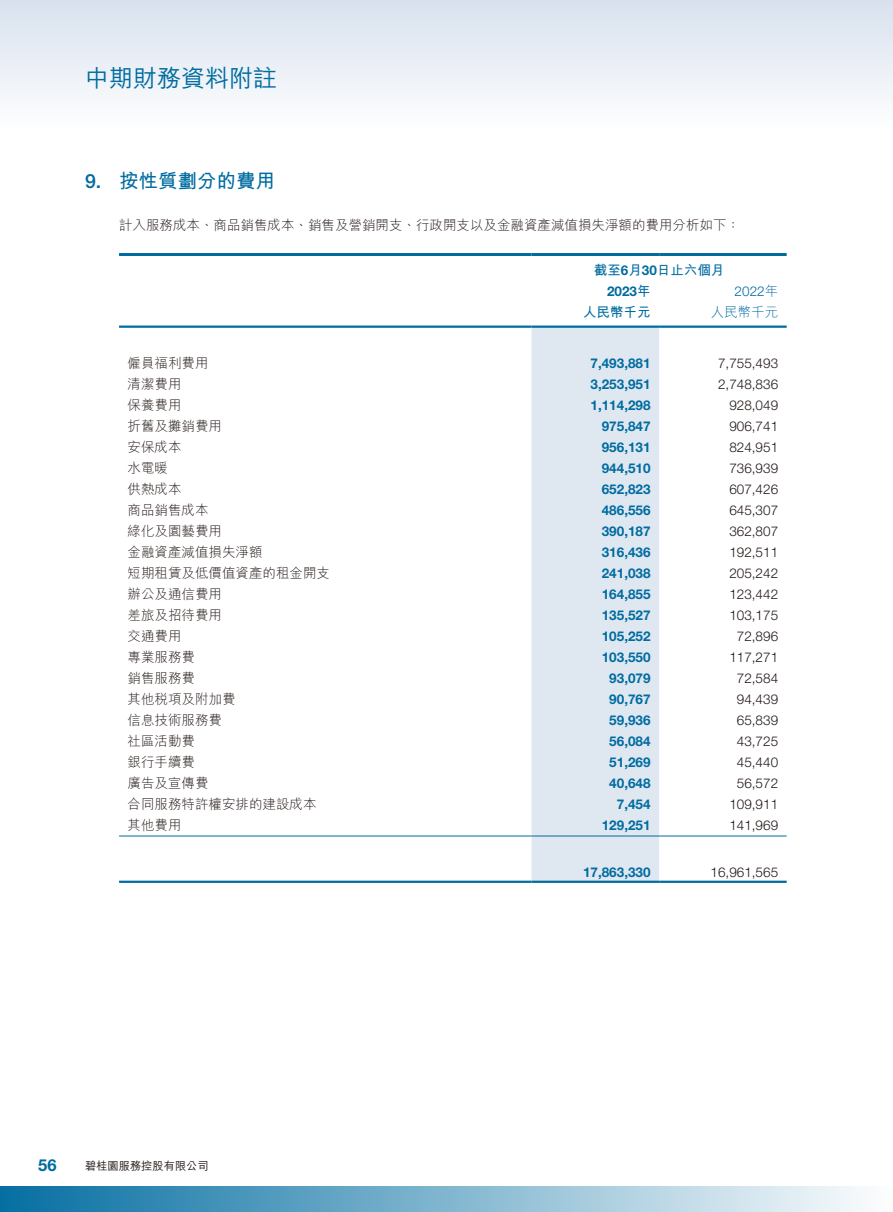
<style>
.page{position:relative;width:893px;height:1212px;background:#fff}
.page>*{position:absolute;margin:0;border:0;box-sizing:border-box;transform-origin:0 0}
.t1{font:500 24px "M Hei HK";color:#006ca0}
.t2{font:700 19.5px "M Hei HK";color:#006ca0}
.t3{font:700 16.5px "Helvetica Neue LT Std";color:#006ca0}
.t4{font:300 13.5px "M Hei HK";color:#231916}
.t5{font:700 13.5px "Helvetica Neue LT Std";color:#006ca0}
.t6{font:300 13.5px "Helvetica Neue LT Std";color:#231916}
.t7{font:700 13.5px "M Hei HK";color:#006ca0}
.t8{font:300 13.5px "Helvetica Neue LT Std";color:#006ca0}
.t9{font:300 13.5px "M Hei HK";color:#006ca0}
.t10{font:500 11.25px "M Hei HK";color:#231916}
.s1{font-family:"Helvetica Neue LT Std";font-weight:500}
.s2{font-family:"Helvetica Neue LT Std"}
.s3{font-family:"M Hei HK"}
</style>
<div class="page">
<div style="left:0;top:1186px;width:893px;height:26px;background:linear-gradient(to right,#066fa2,#fdfdfe)"></div>
<div style="left:0;top:0;width:893px;height:138px;background:linear-gradient(to bottom,#d7e1ed,#fff)"></div>
<div style="left:531px;top:328px;width:128px;height:553px;background:#dfe7f1"></div>
<hr style="left:531px;top:253px;width:128px;height:3px;background:#006ca0">
<hr style="left:659px;top:253px;width:128px;height:3px;background:#006ca0">
<hr style="left:119px;top:253px;width:412px;height:3px;background:#006ca0">
<hr style="left:119px;top:325px;width:412px;height:3px;background:#006ca0">
<hr style="left:531px;top:325px;width:128px;height:3px;background:#006ca0">
<hr style="left:659px;top:325px;width:128px;height:3px;background:#006ca0">
<hr style="left:119px;top:836px;width:412px;height:1px;background:#006ca0">
<hr style="left:531px;top:836px;width:128px;height:1px;background:#006ca0">
<hr style="left:659px;top:836px;width:128px;height:1px;background:#006ca0">
<hr style="left:119px;top:881px;width:412px;height:2px;background:#006ca0">
<hr style="left:531px;top:881px;width:128px;height:2px;background:#006ca0">
<hr style="left:659px;top:881px;width:128px;height:2px;background:#006ca0">
<h1 class="t1" style="left:85px;top:61px;width:193px">中期財務資料附註</h1>
<h2 class="t2" style="left:85px;top:166px;width:192px"><span class="s1">9.</span> 按性質劃分的費用</h2>
<p class="t4" style="left:119px;top:216px;width:623px">計入服務成本、商品銷售成本、銷售及營銷開支、行政開支以及金融資產減值損失淨額的費用分析如下：</p>
<p class="t7" style="left:594px;top:260px;width:132px">截至<span class="s2">6</span>月<span class="s2">30</span>日止六個月</p>
<p class="t5" style="left:607px;top:283px;width:45px">2023<span class="s3">年</span></p>
<p class="t8" style="left:735px;top:283px;width:45px">2022<span class="s3">年</span></p>
<p class="t7" style="left:583px;top:302px;width:69px">人民幣千元</p>
<p class="t9" style="left:711px;top:303px;width:69px">人民幣千元</p>
<p class="t4" style="left:128px;top:354px;width:82px">僱員福利費用</p>
<p class="t5" style="left:591px;top:355px;width:62px">7,493,881</p>
<p class="t6" style="left:718px;top:355px;width:62px">7,755,493</p>
<p class="t4" style="left:128px;top:375px;width:55px">清潔費用</p>
<p class="t5" style="left:591px;top:376px;width:62px">3,253,951</p>
<p class="t6" style="left:718px;top:376px;width:62px">2,748,836</p>
<p class="t4" style="left:128px;top:396px;width:55px">保養費用</p>
<p class="t5" style="left:591px;top:397px;width:62px">1,114,298</p>
<p class="t6" style="left:729px;top:397px;width:50px">928,049</p>
<p class="t4" style="left:128px;top:417px;width:96px">折舊及攤銷費用</p>
<p class="t5" style="left:602px;top:418px;width:50px">975,847</p>
<p class="t6" style="left:729px;top:418px;width:50px">906,741</p>
<p class="t4" style="left:128px;top:438px;width:55px">安保成本</p>
<p class="t5" style="left:602px;top:439px;width:50px">956,131</p>
<p class="t6" style="left:729px;top:439px;width:50px">824,951</p>
<p class="t4" style="left:128px;top:459px;width:42px">水電暖</p>
<p class="t5" style="left:602px;top:460px;width:50px">944,510</p>
<p class="t6" style="left:729px;top:460px;width:50px">736,939</p>
<p class="t4" style="left:128px;top:480px;width:55px">供熱成本</p>
<p class="t5" style="left:602px;top:481px;width:50px">652,823</p>
<p class="t6" style="left:729px;top:481px;width:50px">607,426</p>
<p class="t4" style="left:128px;top:501px;width:82px">商品銷售成本</p>
<p class="t5" style="left:602px;top:502px;width:50px">486,556</p>
<p class="t6" style="left:729px;top:502px;width:50px">645,307</p>
<p class="t4" style="left:128px;top:522px;width:96px">綠化及園藝費用</p>
<p class="t5" style="left:602px;top:523px;width:50px">390,187</p>
<p class="t6" style="left:729px;top:523px;width:50px">362,807</p>
<p class="t4" style="left:128px;top:543px;width:136px">金融資產減值損失淨額</p>
<p class="t5" style="left:602px;top:544px;width:50px">316,436</p>
<p class="t6" style="left:729px;top:544px;width:50px">192,511</p>
<p class="t4" style="left:128px;top:564px;width:204px">短期租賃及低價值資產的租金開支</p>
<p class="t5" style="left:602px;top:565px;width:50px">241,038</p>
<p class="t6" style="left:729px;top:565px;width:50px">205,242</p>
<p class="t4" style="left:128px;top:585px;width:96px">辦公及通信費用</p>
<p class="t5" style="left:602px;top:586px;width:50px">164,855</p>
<p class="t6" style="left:729px;top:586px;width:50px">123,442</p>
<p class="t4" style="left:128px;top:606px;width:96px">差旅及招待費用</p>
<p class="t5" style="left:602px;top:607px;width:50px">135,527</p>
<p class="t6" style="left:729px;top:607px;width:50px">103,175</p>
<p class="t4" style="left:128px;top:627px;width:55px">交通費用</p>
<p class="t5" style="left:602px;top:628px;width:50px">105,252</p>
<p class="t6" style="left:737px;top:628px;width:43px">72,896</p>
<p class="t4" style="left:128px;top:648px;width:69px">專業服務費</p>
<p class="t5" style="left:602px;top:649px;width:50px">103,550</p>
<p class="t6" style="left:729px;top:649px;width:50px">117,271</p>
<p class="t4" style="left:128px;top:669px;width:69px">銷售服務費</p>
<p class="t5" style="left:609px;top:670px;width:43px">93,079</p>
<p class="t6" style="left:737px;top:670px;width:43px">72,584</p>
<p class="t4" style="left:128px;top:690px;width:109px">其他稅項及附加費</p>
<p class="t5" style="left:609px;top:691px;width:43px">90,767</p>
<p class="t6" style="left:737px;top:691px;width:43px">94,439</p>
<p class="t4" style="left:128px;top:711px;width:96px">信息技術服務費</p>
<p class="t5" style="left:609px;top:712px;width:43px">59,936</p>
<p class="t6" style="left:737px;top:712px;width:43px">65,839</p>
<p class="t4" style="left:128px;top:732px;width:69px">社區活動費</p>
<p class="t5" style="left:609px;top:733px;width:43px">56,084</p>
<p class="t6" style="left:737px;top:733px;width:43px">43,725</p>
<p class="t4" style="left:128px;top:753px;width:69px">銀行手續費</p>
<p class="t5" style="left:609px;top:754px;width:43px">51,269</p>
<p class="t6" style="left:737px;top:754px;width:43px">45,440</p>
<p class="t4" style="left:128px;top:774px;width:82px">廣告及宣傳費</p>
<p class="t5" style="left:609px;top:775px;width:43px">40,648</p>
<p class="t6" style="left:737px;top:775px;width:43px">56,572</p>
<p class="t4" style="left:128px;top:795px;width:190px">合同服務特許權安排的建設成本</p>
<p class="t5" style="left:617px;top:796px;width:35px">7,454</p>
<p class="t6" style="left:729px;top:796px;width:50px">109,911</p>
<p class="t4" style="left:128px;top:816px;width:55px">其他費用</p>
<p class="t5" style="left:602px;top:817px;width:50px">129,251</p>
<p class="t6" style="left:729px;top:817px;width:50px">141,969</p>
<p class="t5" style="left:583px;top:863px;width:69px">17,863,330</p>
<p class="t6" style="left:711px;top:863px;width:69px">16,961,565</p>
<p class="t3" style="left:38px;top:1155px;width:20px">56</p>
<p class="t10" style="left:85px;top:1158px;width:125px">碧桂園服務控股有限公司</p>
</div>
